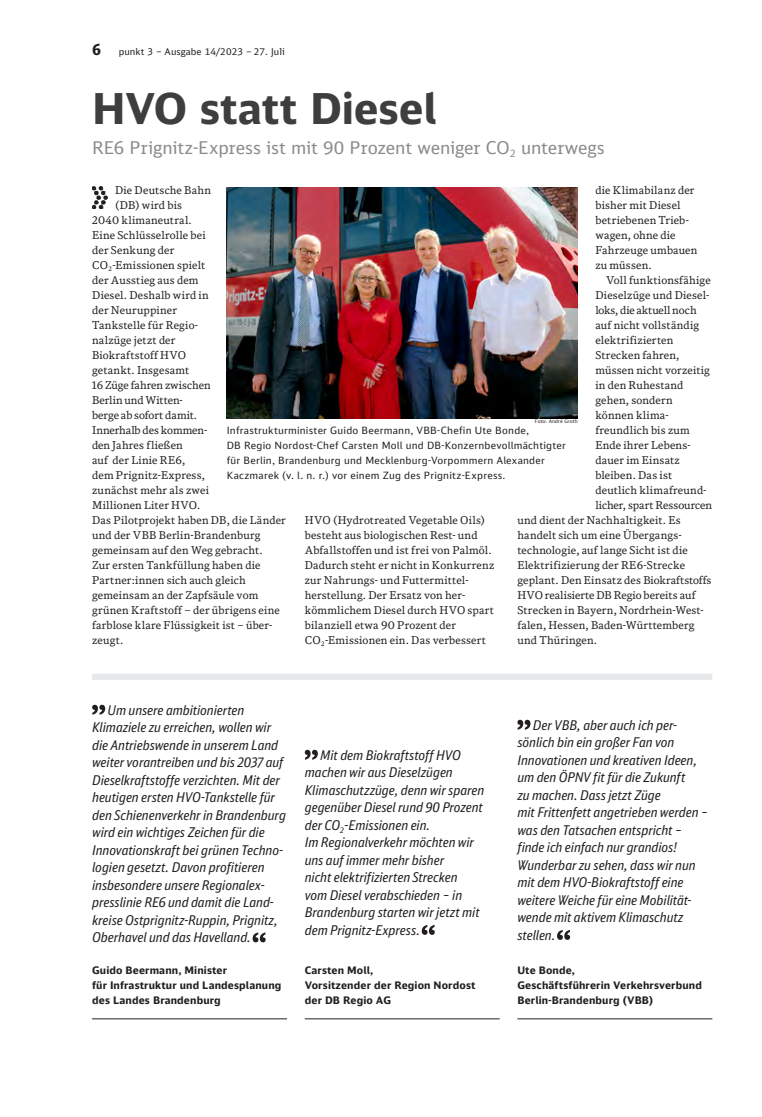
<style>
.page{position:relative;width:762px;height:1117px;background:#fff}
.page>*{position:absolute;margin:0;border:0;box-sizing:border-box;transform-origin:0 0}
.t1{font:700 42.5px "DB Sans Alternate";letter-spacing:-.01em;color:#3e3e3f}
.t2{font:17.5px "DB Sans";letter-spacing:-.005em;color:#8a8c8f}
.t3{font:italic 13.38px/17.5px "DB Sans Cond Altern";color:#231f20}
.t4{font:10.75px/15px "DB News";letter-spacing:.015em;color:#231f20}
.t5{font:10.75px "DB News";letter-spacing:-.005em;color:#231f20}
.t6{font:10.75px "DB News";letter-spacing:-.01em;color:#231f20}
.t7{font:700 10.38px/15px "DB Sans Alternate";letter-spacing:.01em;color:#231f20}
.t8{font:10px/15px "DB Sans Alternate";letter-spacing:.02em;color:#231f20}
.t9{font:9.38px "DB Sans";letter-spacing:.01em;color:#231f20}
.t10{font:5px "DB Sans Alternate";letter-spacing:.01em;color:#231f20}
.s1{font-weight:700;font-size:15px}
</style>
<div class="page">
<hr style="left:92px;top:1018px;width:195px;height:1px;background:#231f20">
<svg style="left:92px;top:704px;width:13px;height:10px"></svg>
<svg style="left:253px;top:932px;width:13px;height:10px"></svg>
<hr style="left:305px;top:1018px;width:195px;height:1px;background:#231f20">
<svg style="left:305px;top:749px;width:13px;height:10px"></svg>
<svg style="left:422px;top:925px;width:13px;height:9px"></svg>
<hr style="left:517px;top:1018px;width:195px;height:1px;background:#231f20">
<svg style="left:517px;top:719px;width:13px;height:10px"></svg>
<svg style="left:557px;top:930px;width:13px;height:9px"></svg>
<img style="left:92px;top:186px;width:16px;height:23px">
<img style="left:227px;top:187px;width:351px;height:231px">
<div style="left:92px;top:673px;width:620px;height:6px;background:#e6e7e9"></div>
<p class="t9" style="left:92px;top:46px;width:194px"><span class="s1">6</span> punkt 3 – Ausgabe 14/2023 – 27. Juli</p>
<p class="t1" style="left:92px;top:81px;width:346px">HVO statt Diesel</p>
<p class="t2" style="left:92px;top:137px;width:514px">RE6 Prignitz-Express ist mit 90 Prozent weniger CO<sub>2</sub> unterwegs</p>
<p class="t4" style="left:115px;top:182px;width:97px">Die Deutsche Bahn</p>
<p class="t4" style="left:115px;top:197px;width:69px">(DB) wird bis</p>
<p class="t4" style="left:92px;top:212px;width:101px">2040 klimaneutral.</p>
<p class="t4" style="left:92px;top:227px;width:115px">Eine Schlüsselrolle bei</p>
<p class="t4" style="left:92px;top:242px;width:84px">der Senkung der</p>
<p class="t4" style="left:92px;top:257px;width:115px">CO<sub>2</sub>-Emissionen spielt</p>
<p class="t4" style="left:92px;top:272px;width:108px">der Ausstieg aus dem</p>
<p class="t4" style="left:92px;top:287px;width:118px">Diesel. Deshalb wird in</p>
<p class="t4" style="left:92px;top:302px;width:86px">der Neuruppiner</p>
<p class="t4" style="left:92px;top:317px;width:108px">Tankstelle für Regio-</p>
<p class="t4" style="left:92px;top:332px;width:85px">nalzüge jetzt der</p>
<p class="t4" style="left:92px;top:347px;width:96px">Biokraftstoff HVO</p>
<p class="t4" style="left:92px;top:362px;width:99px">getankt. Insgesamt</p>
<p class="t5" style="left:92px;top:378px;width:120px">16 Züge fahren zwischen</p>
<p class="t4" style="left:92px;top:392px;width:92px">Berlin und Witten-</p>
<p class="t5" style="left:92px;top:408px;width:107px">berge ab sofort damit.</p>
<p class="t5" style="left:92px;top:423px;width:117px">Innerhalb des kommen-</p>
<p class="t4" style="left:92px;top:437px;width:92px">den Jahres fließen</p>
<p class="t4" style="left:92px;top:452px;width:95px">auf der Linie RE6,</p>
<p class="t4" style="left:92px;top:467px;width:114px">dem Prignitz-Express,</p>
<p class="t4" style="left:92px;top:482px;width:118px">zunächst mehr als zwei</p>
<p class="t4" style="left:92px;top:497px;width:110px">Millionen Liter HVO.</p>
<p class="t4" style="left:92px;top:512px;width:195px">Das Pilotprojekt haben DB, die Länder</p>
<p class="t4" style="left:92px;top:527px;width:170px">und der VBB Berlin-Brandenburg</p>
<p class="t4" style="left:92px;top:542px;width:172px">gemeinsam auf den Weg gebracht.</p>
<p class="t4" style="left:92px;top:557px;width:170px">Zur ersten Tankfüllung haben die</p>
<p class="t4" style="left:92px;top:572px;width:155px">Partner:innen sich auch gleich</p>
<p class="t4" style="left:92px;top:587px;width:168px">gemeinsam an der Zapfsäule vom</p>
<p class="t4" style="left:92px;top:602px;width:189px">grünen Kraftstoff – der übrigens eine</p>
<p class="t4" style="left:92px;top:617px;width:182px">farblose klare Flüssigkeit ist – über-</p>
<p class="t4" style="left:92px;top:632px;width:33px">zeugt.</p>
<p class="t4" style="left:595px;top:182px;width:101px">die Klimabilanz der</p>
<p class="t4" style="left:595px;top:197px;width:87px">bisher mit Diesel</p>
<p class="t4" style="left:595px;top:212px;width:94px">betriebenen Trieb-</p>
<p class="t4" style="left:595px;top:227px;width:82px">wagen, ohne die</p>
<p class="t4" style="left:595px;top:242px;width:103px">Fahrzeuge umbauen</p>
<p class="t4" style="left:595px;top:257px;width:58px">zu müssen.</p>
<p class="t4" style="left:606px;top:272px;width:106px">Voll funktionsfähige</p>
<p class="t4" style="left:595px;top:287px;width:116px">Dieselzüge und Diesel-</p>
<p class="t6" style="left:595px;top:303px;width:103px">loks, die aktuell noch</p>
<p class="t4" style="left:595px;top:317px;width:105px">auf nicht vollständig</p>
<p class="t4" style="left:595px;top:332px;width:79px">elektrifizierten</p>
<p class="t4" style="left:595px;top:347px;width:86px">Strecken fahren,</p>
<p class="t4" style="left:595px;top:362px;width:116px">müssen nicht vorzeitig</p>
<p class="t4" style="left:595px;top:377px;width:90px">in den Ruhestand</p>
<p class="t4" style="left:595px;top:392px;width:79px">gehen, sondern</p>
<p class="t4" style="left:595px;top:407px;width:74px">können klima-</p>
<p class="t4" style="left:595px;top:422px;width:96px">freundlich bis zum</p>
<p class="t4" style="left:595px;top:437px;width:96px">Ende ihrer Lebens-</p>
<p class="t4" style="left:595px;top:452px;width:86px">dauer im Einsatz</p>
<p class="t4" style="left:595px;top:467px;width:78px">bleiben. Das ist</p>
<p class="t4" style="left:595px;top:482px;width:113px">deutlich klimafreund-</p>
<p class="t5" style="left:595px;top:498px;width:118px">licher, spart Ressourcen</p>
<p class="t4" style="left:517px;top:512px;width:165px">und dient der Nachhaltigkeit. Es</p>
<p class="t4" style="left:517px;top:527px;width:165px">handelt sich um eine Übergangs-</p>
<p class="t4" style="left:517px;top:542px;width:172px">technologie, auf lange Sicht ist die</p>
<p class="t4" style="left:517px;top:557px;width:169px">Elektrifizierung der RE6-Strecke</p>
<p class="t4" style="left:517px;top:572px;width:195px">geplant. Den Einsatz des Biokraftstoffs</p>
<p class="t4" style="left:517px;top:587px;width:180px">HVO realisierte DB Regio bereits auf</p>
<p class="t4" style="left:517px;top:602px;width:188px">Strecken in Bayern, Nordrhein-West-</p>
<p class="t4" style="left:517px;top:617px;width:179px">falen, Hessen, Baden-Württemberg</p>
<p class="t4" style="left:517px;top:632px;width:81px">und Thüringen.</p>
<p class="t10" style="left:535px;top:418px;width:44px">Foto: André Groth</p>
<p class="t8" style="left:227px;top:422px;width:341px">Infrastrukturminister Guido Beermann, VBB-Chefin Ute Bonde,<br>DB Regio Nordost-Chef Carsten Moll und DB-Konzernbevollmächtigter für Berlin, Brandenburg und Mecklenburg-Vorpommern Alexander Kaczmarek (v. l. n. r.) vor einem Zug des Prignitz-Express.</p>
<p class="t4" style="left:305px;top:512px;width:191px">HVO (Hydrotreated Vegetable Oils) besteht aus biologischen Rest- und Abfallstoffen und ist frei von Palmöl.<br>Dadurch steht er nicht in Konkurrenz zur Nahrungs- und Futtermittel&shy;herstellung. Der Ersatz von her&shy;kömmlichem Diesel durch HVO spart bilanziell etwa 90 Prozent der CO<sub>2</sub>-Emissionen ein. Das verbessert</p>
<p class="t3" style="left:92px;top:700px;width:195px;text-indent:15px">Um unsere ambitionierten Klimaziele zu erreichen, wollen wir die Antriebswende in unserem Land weiter vorantreiben und bis 2037 auf Dieselkraftstoffe verzichten. Mit der heutigen ersten HVO-Tankstelle für den Schienenverkehr in Brandenburg wird ein wichtiges Zeichen für die Innovationskraft bei grünen Techno&shy;logien gesetzt. Davon profitieren insbesondere unsere Regionalex&shy;presslinie RE6 und damit die Land&shy;kreise Ostprignitz-Ruppin, Prignitz, Oberhavel und das Havelland.</p>
<p class="t7" style="left:92px;top:962px;width:191px">Guido Beermann, Minister<br>für Infrastruktur und Landesplanung des Landes Brandenburg</p>
<p class="t3" style="left:305px;top:745px;width:181px;text-indent:15px">Mit dem Biokraftstoff HVO machen wir aus Dieselzügen<br>Klimaschutzzüge, denn wir sparen gegenüber Diesel rund 90 Prozent der CO<sub>2</sub>-Emissionen ein.<br>Im Regionalverkehr möchten wir uns auf immer mehr bisher<br>nicht elektrifizierten Strecken<br>vom Diesel verabschieden – in<br>Brandenburg starten wir jetzt mit dem Prignitz-Express.</p>
<p class="t7" style="left:305px;top:962px;width:172px">Carsten Moll,<br>Vorsitzender der Region Nordost der DB Regio AG</p>
<p class="t3" style="left:517px;top:715px;width:192px;text-indent:16px">Der VBB, aber auch ich per&shy;sönlich bin ein großer Fan von<br>Innovationen und kreativen Ideen, um den ÖPNV fit für die Zukunft<br>zu machen. Dass jetzt Züge<br>mit Frittenfett angetrieben werden – was den Tatsachen entspricht – finde ich einfach nur grandios!<br>Wunderbar zu sehen, dass wir nun mit dem HVO-Biokraftstoff eine weitere Weiche für eine Mobilität&shy;wende mit aktivem Klimaschutz stellen.</p>
<p class="t7" style="left:517px;top:962px;width:186px">Ute Bonde,<br>Geschäftsführerin Verkehrsverbund<br>Berlin-Brandenburg (VBB)</p>
</div>
